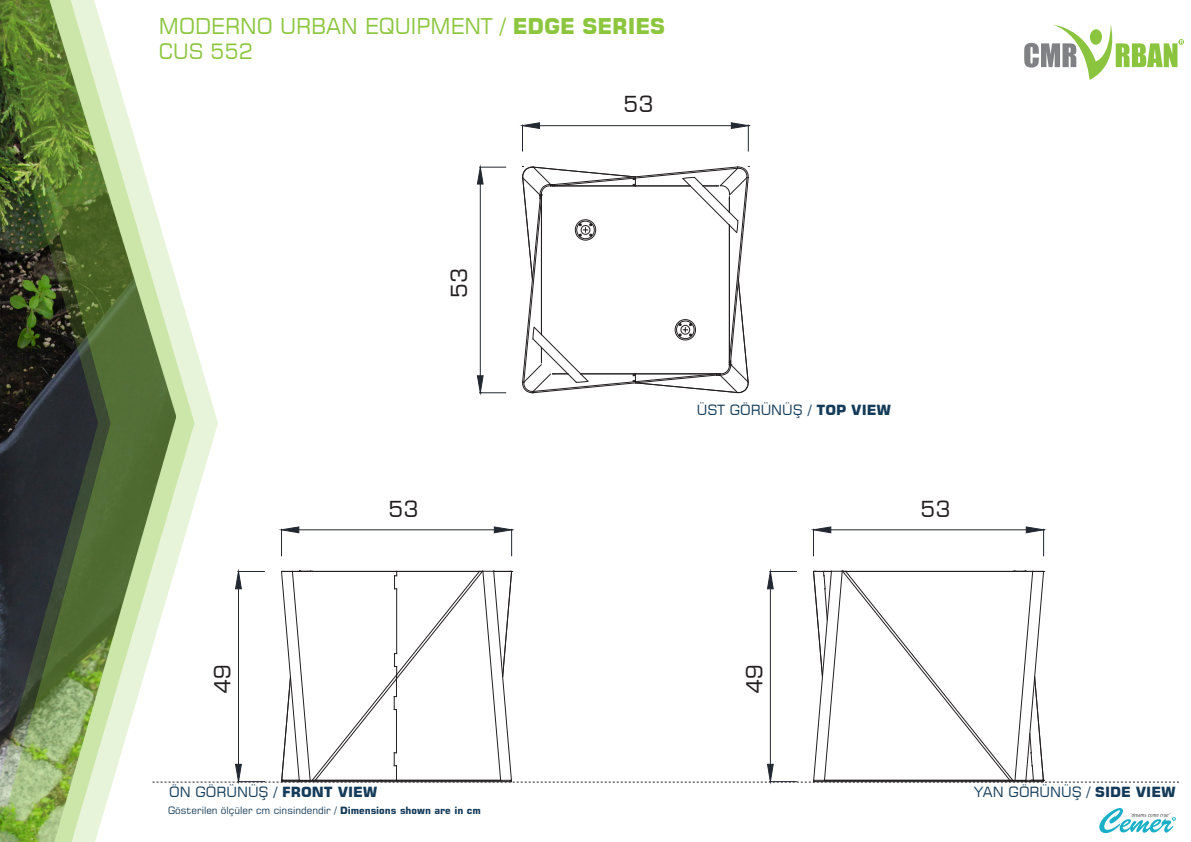
<style>
.page{position:relative;width:1191px;height:842px;background:#fff}
.page>*{position:absolute;margin:0;border:0;box-sizing:border-box;transform-origin:0 0}
.t1{font:22px "Square 721 BT";color:#231f20}
.t2{font:21.7px "Square 721 BT";color:#8cc63f}
.t3{font:21px "Square 721 BT";color:#8cc63f}
.t4{font:14px "Square 721 BT";color:#143b59}
.t5{font:10px "Square 721 BT";color:#143b59}
.s1{font-weight:700}
</style>
<div class="page">
<svg style="left:1099px;top:808px;width:76px;height:25px"></svg>
<svg style="left:1024px;top:24px;width:160px;height:56px"></svg>
<svg style="left:194px;top:342px;width:24px;height:162px"></svg>
<svg style="left:0;top:0;width:194px;height:842px"></svg>
<hr style="left:480px;top:184px;width:1px;height:192px;background:#222831">
<svg style="left:477px;top:164px;width:29px;height:21px"></svg>
<svg style="left:477px;top:375px;width:29px;height:21px"></svg>
<hr style="left:539px;top:125px;width:192px;height:1px;background:#222831">
<svg style="left:520px;top:122px;width:20px;height:29px"></svg>
<svg style="left:522px;top:166px;width:227px;height:227px"></svg>
<svg style="left:730px;top:122px;width:21px;height:29px"></svg>
<hr style="left:299px;top:529px;width:195px;height:1px;background:#222831">
<svg style="left:279px;top:526px;width:20px;height:30px"></svg>
<svg style="left:494px;top:526px;width:20px;height:30px"></svg>
<hr style="left:830px;top:529px;width:196px;height:1px;background:#222831">
<svg style="left:810px;top:526px;width:21px;height:30px"></svg>
<svg style="left:1025px;top:526px;width:21px;height:30px"></svg>
<svg style="left:151px;top:568px;width:1027px;height:217px"></svg>
<h2 class="t2" style="left:159px;top:13px;width:507px">MODERNO URBAN EQUIPMENT / <span class="s1">EDGE SERIES</span></h2>
<h3 class="t3" style="left:159px;top:38px;width:95px">CUS 552</h3>
<h1 class="t1" style="left:209px;top:694px;width:32px;rotate:-90deg">49</h1>
<h1 class="t1" style="left:445px;top:298px;width:32px;rotate:-90deg">53</h1>
<h1 class="t1" style="left:388px;top:495px;width:32px">53</h1>
<h1 class="t1" style="left:623px;top:90px;width:32px">53</h1>
<p class="t4" style="left:697px;top:401px;width:196px">ÜST GÖRÜNÜŞ / <span class="s1">TOP VIEW</span></p>
<h1 class="t1" style="left:920px;top:495px;width:32px">53</h1>
<h1 class="t1" style="left:740px;top:694px;width:32px;rotate:-90deg">49</h1>
<p class="t4" style="left:169px;top:783px;width:210px">ÖN GÖRÜNÜŞ / <span class="s1">FRONT VIEW</span></p>
<p class="t4" style="left:974px;top:783px;width:203px">YAN GÖRÜNÜŞ / <span class="s1">SIDE VIEW</span></p>
<p class="t5" style="left:168px;top:804px;width:314px">Gösterilen ölçüler cm cinsindendir / <span class="s1">Dimensions shown are in cm</span></p>
</div>
